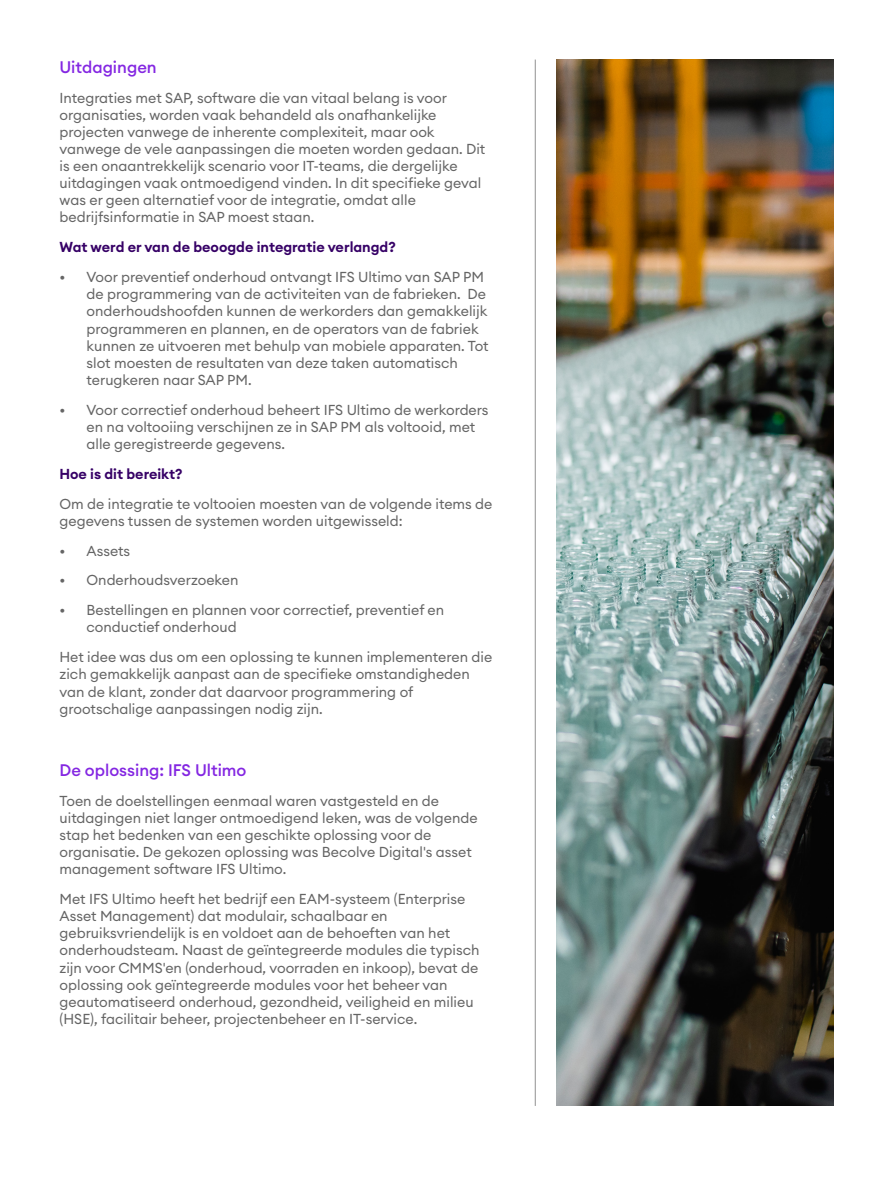
<style>
.page{position:relative;width:893px;height:1191px;background:#fff}
.page>*{position:absolute;margin:0;border:0;box-sizing:border-box;transform-origin:0 0}
.t1{font:500 16.5px "Euclid Circular A";color:#8427e2}
.t2{font:14.25px/17.1px "Euclid Circular A";color:#656565}
.t3{font:600 14.25px "Euclid Circular A";color:#360066}
</style>
<div class="page">
<hr style="left:535px;top:60px;width:1px;height:1046px;background:#919191">
<img style="left:556px;top:60px;width:277px;height:1046px">
<p class="t1" style="left:60px;top:56px;width:99px">Uitdagingen</p>
<p class="t2" style="left:60px;top:89px;width:427px">Integraties met SAP, software die van vitaal belang is voor organisaties, worden vaak behandeld als onafhankelijke projecten vanwege de inherente complexiteit, maar ook vanwege de vele aanpassingen die moeten worden gedaan. Dit is een onaantrekkelijk scenario voor IT-teams, die dergelijke uitdagingen vaak ontmoedigend vinden. In dit specifieke geval was er geen alternatief voor de integratie, omdat alle bedrijfsinformatie in SAP moest staan.</p>
<p class="t3" style="left:60px;top:238px;width:338px">Wat werd er van de beoogde integratie verlangd?</p>
<p class="t2" style="left:87px;top:268px;width:404px;text-indent:-27px">• Voor preventief onderhoud ontvangt IFS Ultimo van SAP PM de programmering van de activiteiten van de fabrieken. De onderhoudshoofden kunnen de werkorders dan gemakkelijk programmeren en plannen, en de operators van de fabriek kunnen ze uitvoeren met behulp van mobiele apparaten. Tot slot moesten de resultaten van deze taken automatisch terugkeren naar SAP PM.</p>
<p class="t2" style="left:87px;top:401px;width:404px;text-indent:-27px">• Voor correctief onderhoud beheert IFS Ultimo de werkorders en na voltooiing verschijnen ze in SAP PM als voltooid, met alle geregistreerde gegevens.</p>
<p class="t3" style="left:60px;top:464px;width:125px">Hoe is dit bereikt?</p>
<p class="t2" style="left:60px;top:495px;width:434px">Om de integratie te voltooien moesten van de volgende items de gegevens tussen de systemen worden uitgewisseld:</p>
<p class="t2" style="left:60px;top:542px;width:72px">• Assets</p>
<p class="t2" style="left:60px;top:572px;width:180px">• Onderhoudsverzoeken</p>
<p class="t2" style="left:87px;top:601px;width:359px;text-indent:-27px">• Bestellingen en plannen voor correctief, preventief en conductief onderhoud</p>
<p class="t2" style="left:60px;top:648px;width:434px">Het idee was dus om een oplossing te kunnen implementeren die zich gemakkelijk aanpast aan de specifieke omstandigheden van de klant, zonder dat daarvoor programmering of grootschalige aanpassingen nodig zijn.</p>
<p class="t1" style="left:60px;top:759px;width:188px">De oplossing: IFS Ultimo</p>
<p class="t2" style="left:60px;top:792px;width:420px">Toen de doelstellingen eenmaal waren vastgesteld en de uitdagingen niet langer ontmoedigend leken, was de volgende stap het bedenken van een geschikte oplossing voor de organisatie. De gekozen oplossing was Becolve Digital's asset management software IFS Ultimo.</p>
<p class="t2" style="left:60px;top:890px;width:421px">Met IFS Ultimo heeft het bedrijf een EAM-systeem (Enterprise Asset Management) dat modulair, schaalbaar en gebruiksvriendelijk is en voldoet aan de behoeften van het onderhoudsteam. Naast de geïntegreerde modules die typisch zijn voor CMMS'en (onderhoud, voorraden en inkoop), bevat de oplossing ook geïntegreerde modules voor het beheer van geautomatiseerd onderhoud, gezondheid, veiligheid en milieu (HSE), facilitair beheer, projectenbeheer en IT-service.</p>
</div>
